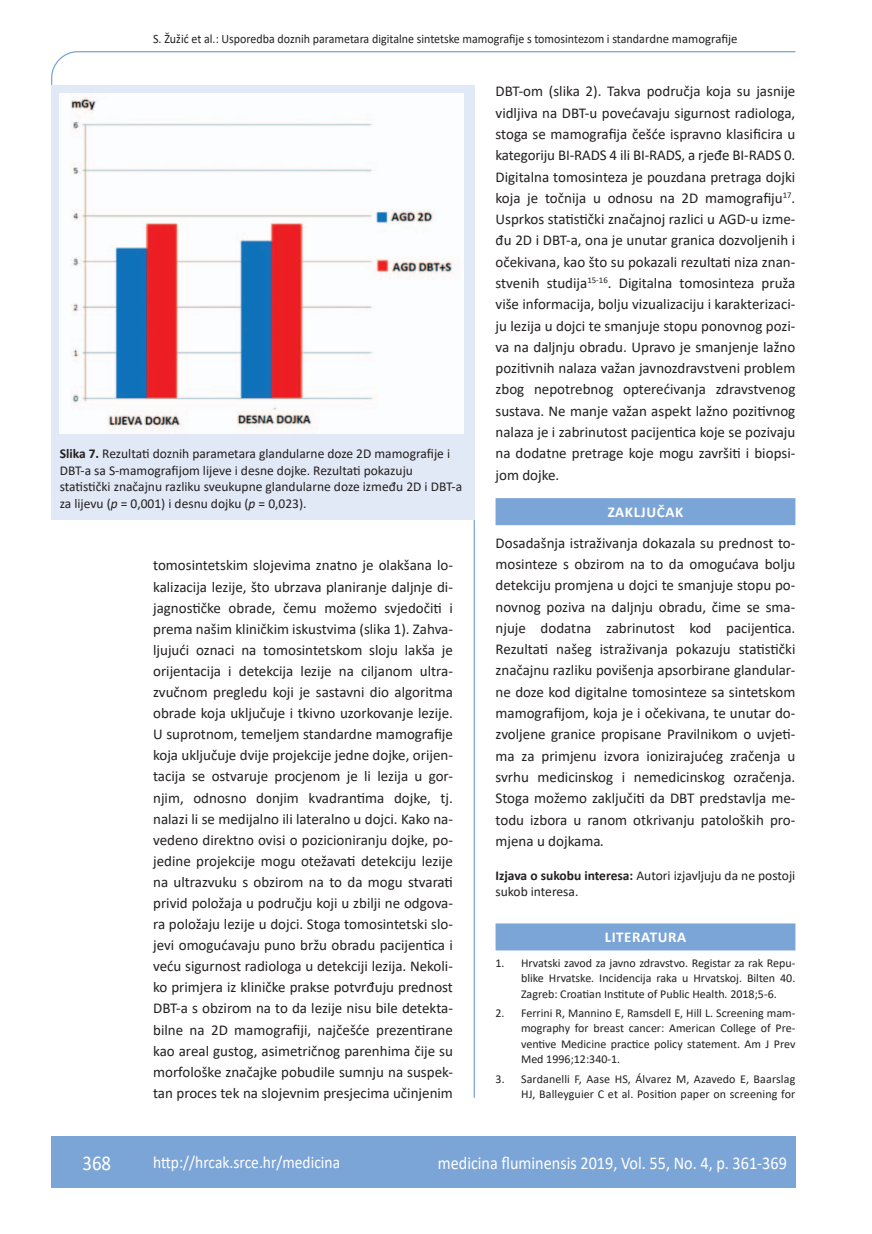
<style>
.page{position:relative;width:872px;height:1234px;background:#fff}
.page>*{position:absolute;margin:0;border:0;box-sizing:border-box;transform-origin:0 0}
.t1{font:21px "Calibri";color:#fff;scale:.9 1}
.t2{font:18px "Calibri";color:#fff;scale:.9 1}
.t3{font:17.25px "Calibri";color:#fff;scale:.9 1}
.osnovni_tekst{font:15px/21.3px "Calibri";color:#231f20;text-align:justify}
.naslov_ruler{font:700 15px "Calibri";letter-spacing:.04em;color:#fff}
.potpis_slika{font:13.5px/16.5px "Calibri";color:#231f20}
.izjava{font:13.5px/16.8px "Calibri";color:#231f20}
.glava{font:12.75px "Calibri";color:#231f20;scale:.94 1}
.literatura{font:12px/15.3px "Calibri";color:#231f20;text-align:justify}
.s1{font-weight:700}
.s2{font-style:italic}
</style>
<div class="page">
<svg style="left:51px;top:51px;width:745px;height:275px"></svg>
<hr style="left:473px;top:519px;width:2px;height:578px;background:#7ca5d7">
<div style="left:51px;top:1135px;width:744px;height:51px;background:#7ca5d7"></div>
<div style="left:495px;top:498px;width:300px;height:27px;background:#7ca5d7"></div>
<div style="left:495px;top:923px;width:300px;height:27px;background:#7ca5d7"></div>
<div style="left:51px;top:85px;width:423px;height:434px;background:#e1e9f6"></div>
<img style="left:60px;top:94px;width:404px;height:339px">
<p class="glava" style="left:153px;top:29px;width:623px">S. Žužić et al.: Usporedba doznih parametara digitalne sintetske mamografije s tomosintezom i standardne mamografije</p>
<p class="potpis_slika" style="left:60px;top:445px;width:404px"><span class="s1">Slika 7.</span> Rezultati doznih parametara glandularne doze 2D mamografije i DBT-a sa S-mamografijom lijeve i desne dojke. Rezultati pokazuju statistički značajnu razliku sveukupne glandularne doze između 2D i DBT-a za lijevu (<span class="s2">p</span> = 0,001) i desnu dojku (<span class="s2">p</span> = 0,023).</p>
<p class="osnovni_tekst" style="left:153px;top:554px;width:301px">tomosintetskim slojevima znatno je olakšana lo&shy;kalizacija lezije, što ubrzava planiranje daljnje di&shy;jagnostičke obrade, čemu možemo svjedočiti i prema našim kliničkim iskustvima (slika 1). Zahva&shy;ljujući oznaci na tomosintetskom sloju lakša je orijentacija i detekcija lezije na ciljanom ultra&shy;zvučnom pregledu koji je sastavni dio algoritma obrade koja uključuje i tkivno uzorkovanje lezije.<br>U suprotnom, temeljem standardne mamografije koja uključuje dvije projekcije jedne dojke, orijen&shy;tacija se ostvaruje procjenom je li lezija u gor&shy;njim, odnosno donjim kvadrantima dojke, tj. nalazi li se medijalno ili lateralno u dojci. Kako na&shy;vedeno direktno ovisi o pozicioniranju dojke, po&shy;jedine projekcije mogu otežavati detekciju lezije na ultrazvuku s obzirom na to da mogu stvarati privid položaja u području koji u zbilji ne odgova&shy;ra položaju lezije u dojci. Stoga tomosintetski slo&shy;jevi omogućavaju puno bržu obradu pacijentica i veću sigurnost radiologa u detekciji lezija. Nekoli&shy;ko primjera iz kliničke prakse potvrđuju prednost DBT-a s obzirom na to da lezije nisu bile detekta&shy;bilne na 2D mamografiji, najčešće prezentirane kao areal gustog, asimetričnog parenhima čije su morfološke značajke pobudile sumnju na suspek&shy;tan proces tek na slojevnim presjecima učinjenim</p>
<p class="osnovni_tekst" style="left:495px;top:80px;width:301px">DBT-om (slika 2). Takva područja koja su jasnije vidljiva na DBT-u povećavaju sigurnost radiologa, stoga se mamografija češće ispravno klasificira u kategoriju BI-RADS 4 ili BI-RADS, a rjeđe BI-RADS 0.<br>Digitalna tomosinteza je pouzdana pretraga dojki koja je točnija u odnosu na 2D mamografiju<sup>17</sup>.<br>Usprkos statistički značajnoj razlici u AGD-u izme&shy;đu 2D i DBT-a, ona je unutar granica dozvoljenih i očekivana, kao što su pokazali rezultati niza znan&shy;stvenih studija<sup>15-16</sup>. Digitalna tomosinteza pruža više informacija, bolju vizualizaciju i karakterizaci&shy;ju lezija u dojci te smanjuje stopu ponovnog pozi&shy;va na daljnju obradu. Upravo je smanjenje lažno pozitivnih nalaza važan javnozdravstveni problem zbog nepotrebnog opterećivanja zdravstvenog sustava. Ne manje važan aspekt lažno pozitivnog nalaza je i zabrinutost pacijentica koje se pozivaju na dodatne pretrage koje mogu završiti i biopsi&shy;jom dojke.</p>
<p class="naslov_ruler" style="left:607px;top:501px;width:77px">ZAKLJUČAK</p>
<p class="osnovni_tekst" style="left:495px;top:531px;width:301px">Dosadašnja istraživanja dokazala su prednost to&shy;mosinteze s obzirom na to da omogućava bolju detekciju promjena u dojci te smanjuje stopu po&shy;novnog poziva na daljnju obradu, čime se sma&shy;njuje dodatna zabrinutost kod pacijentica.<br>Rezultati našeg istraživanja pokazuju statistički značajnu razliku povišenja apsorbirane glandular&shy;ne doze kod digitalne tomosinteze sa sintetskom mamografijom, koja je i očekivana, te unutar do&shy;zvoljene granice propisane Pravilnikom o uvjeti&shy;ma za primjenu izvora ionizirajućeg zračenja u svrhu medicinskog i nemedicinskog ozračenja.<br>Stoga možemo zaključiti da DBT predstavlja me&shy;todu izbora u ranom otkrivanju patoloških pro&shy;mjena u dojkama<span class="s2">.</span></p>
<p class="izjava" style="left:495px;top:866px;width:301px"><span class="s1">Izjava o sukobu interesa:</span> Autori izjavljuju da ne postoji sukob interesa.</p>
<p class="naslov_ruler" style="left:604px;top:926px;width:83px">LITERATURA</p>
<p class="literatura" style="left:521px;top:954px;width:276px;text-indent:-26px">1. Hrvatski zavod za javno zdravstvo. Registar za rak Repu&shy;blike Hrvatske. Incidencija raka u Hrvatskoj. Bilten 40.<br>Zagreb: Croatian Institute of Public Health. 2018;5-6.</p>
<p class="literatura" style="left:521px;top:1004px;width:276px;text-indent:-26px">2. Ferrini R, Mannino E, Ramsdell E, Hill L. Screening mam&shy;mography for breast cancer: American College of Pre&shy;ventive Medicine practice policy statement. Am J Prev Med 1996;12:340-1.</p>
<p class="literatura" style="left:495px;top:1070px;width:301px;text-align:right">3. Sardanelli F, Aase HS, Álvarez M, Azavedo E, Baarslag<br>HJ, Balleyguier C et al. Position paper on screening for</p>
<p class="t1" style="left:82px;top:1147px;width:33px">368</p>
<p class="t3" style="left:153px;top:1149px;width:209px">http://hrcak.srce.hr/medicina</p>
<p class="t2" style="left:438px;top:1149px;width:389px">medicina fluminensis 2019, Vol. 55, No. 4, p. 361-369</p>
</div>
